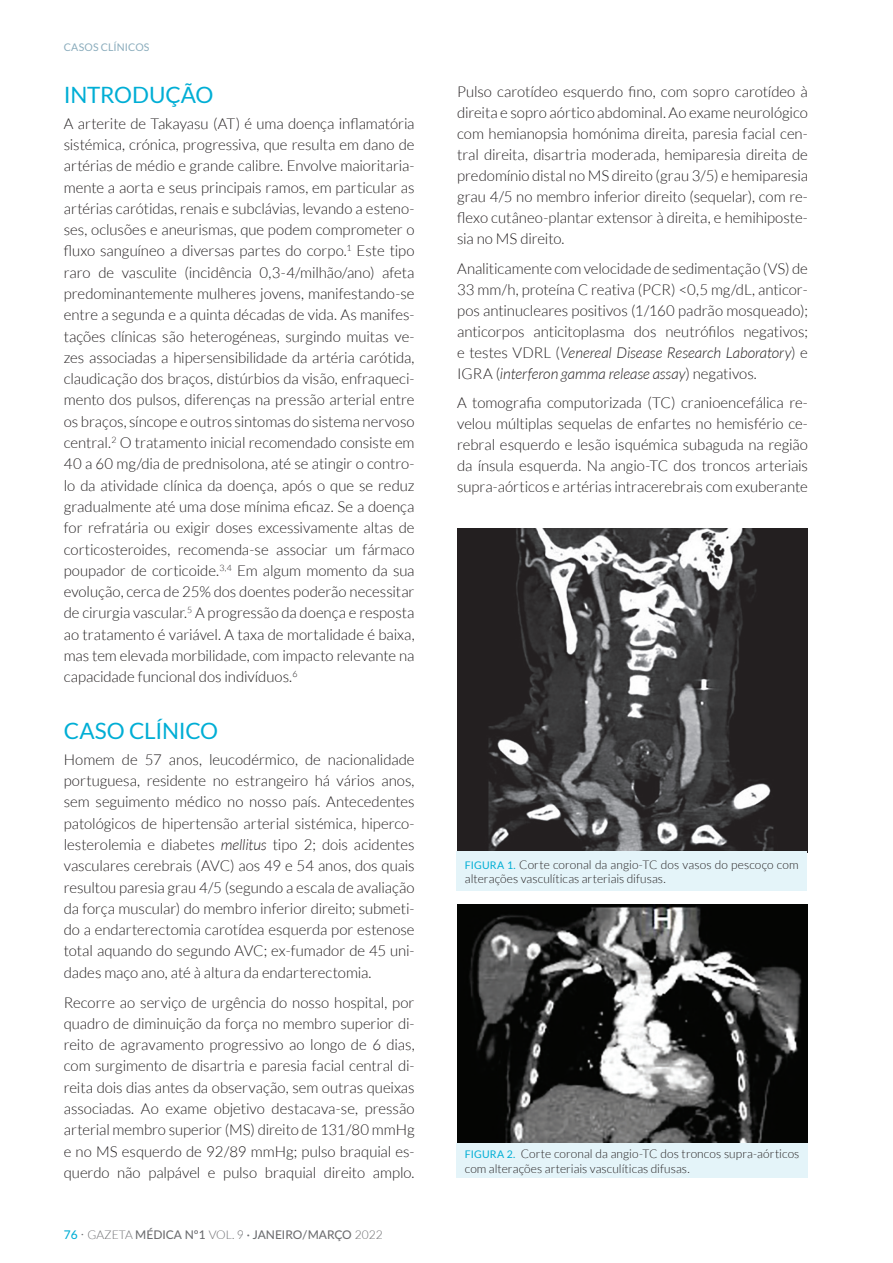
<style>
.page{position:relative;width:893px;height:1263px;background:#fff}
.page>*{position:absolute;margin:0;border:0;box-sizing:border-box;transform-origin:0 0}
.t1{font:22.5px "Lato";letter-spacing:-.01em;color:#00aed5}
.t2{font:300 15px/21.3px "Lato";letter-spacing:-.005em;color:#231f20;text-align:justify}
.t3{font:300 12px/14.4px "Lato";letter-spacing:.005em;color:#231f20}
.t4{font:500 12px "Lato";color:#6c6d70}
.t5{font:10.5px "Lato";letter-spacing:.015em;color:#8aacbc}
.s1{font-style:italic}
.s2{color:#00aed5}
.s3{font-weight:300;font-size:15px}
.s4{font-weight:300}
.s5{font-weight:400;font-size:10.5px;color:#00aed5}
</style>
<div class="page">
<img style="left:458px;top:528px;width:349px;height:323px">
<div style="left:456px;top:851px;width:351px;height:40px;background:#e4f4f9"></div>
<img style="left:458px;top:904px;width:349px;height:239px">
<div style="left:456px;top:1143px;width:352px;height:35px;background:#e4f4f9"></div>
<p class="t5" style="left:64px;top:41px;width:87px">CASOS CLÍNICOS</p>
<h1 class="t1" style="left:64px;top:82px;width:151px">INTRODUÇÃO</h1>
<p class="t2" style="left:64px;top:113px;width:352px">A arterite de Takayasu (AT) é uma doença inflamatória sistémica, crónica, progressiva, que resulta em dano de artérias de médio e grande calibre. Envolve maioritaria&shy;mente a aorta e seus principais ramos, em particular as artérias carótidas, renais e subclávias, levando a esteno&shy;ses, oclusões e aneurismas, que podem comprometer o fluxo sanguíneo a diversas partes do corpo.<sup>1</sup> Este tipo raro de vasculite (incidência 0,3-4/milhão/ano) afeta predominantemente mulheres jovens, manifestando-se entre a segunda e a quinta décadas de vida. As manifes&shy;tações clínicas são heterogéneas, surgindo muitas ve&shy;zes associadas a hipersensibilidade da artéria carótida, claudicação dos braços, distúrbios da visão, enfraqueci&shy;mento dos pulsos, diferenças na pressão arterial entre os braços, síncope e outros sintomas do sistema nervoso central.<sup>2</sup> O tratamento inicial recomendado consiste em 40 a 60 mg/dia de prednisolona, até se atingir o contro&shy;lo da atividade clínica da doença, após o que se reduz gradualmente até uma dose mínima eficaz. Se a doença for refratária ou exigir doses excessivamente altas de corticosteroides, recomenda-se associar um fármaco poupador de corticoide.<sup>3,4</sup> Em algum momento da sua evolução, cerca de 25% dos doentes poderão necessitar de cirurgia vascular.<sup>5</sup> A progressão da doença e resposta ao tratamento é variável. A taxa de mortalidade é baixa, mas tem elevada morbilidade, com impacto relevante na capacidade funcional dos indivíduos.<sup>6</sup></p>
<h1 class="t1" style="left:64px;top:719px;width:156px">CASO CLÍNICO</h1>
<p class="t2" style="left:64px;top:749px;width:352px">Homem de 57 anos, leucodérmico, de nacionalidade portuguesa, residente no estrangeiro há vários anos, sem seguimento médico no nosso país. Antecedentes patológicos de hipertensão arterial sistémica, hiperco&shy;lesterolemia e diabetes <span class="s1">mellitus</span> tipo 2; dois acidentes vasculares cerebrais (AVC) aos 49 e 54 anos, dos quais resultou paresia grau 4/5 (segundo a escala de avaliação da força muscular) do membro inferior direito; submeti&shy;do a endarterectomia carotídea esquerda por estenose total aquando do segundo AVC; ex-fumador de 45 uni&shy;dades maço ano, até à altura da endarterectomia.</p>
<p class="t2" style="left:64px;top:991px;width:352px">Recorre ao serviço de urgência do nosso hospital, por quadro de diminuição da força no membro superior di&shy;reito de agravamento progressivo ao longo de 6 dias, com surgimento de disartria e paresia facial central di&shy;reita dois dias antes da observação, sem outras queixas associadas. Ao exame objetivo destacava-se, pressão arterial membro superior (MS) direito de 131/80 mmHg e no MS esquerdo de 92/89 mmHg; pulso braquial es&shy;querdo não palpável e pulso braquial direito amplo.</p>
<p class="t4" style="left:64px;top:1226px;width:320px"><span class="s2">76</span> <span class="s3">·</span> <span class="s4">GAZETA</span> MÉDICA Nº1 <span class="s4">VOL. 9</span> · JANEIRO/MARÇO <span class="s4">2022</span></p>
<p class="t2" style="left:457px;top:81px;width:352px">Pulso carotídeo esquerdo fino, com sopro carotídeo à direita e sopro aórtico abdominal. Ao exame neurológico com hemianopsia homónima direita, paresia facial cen&shy;tral direita, disartria moderada, hemiparesia direita de predomínio distal no MS direito (grau 3/5) e hemiparesia grau 4/5 no membro inferior direito (sequelar), com re&shy;flexo cutâneo-plantar extensor à direita, e hemihiposte&shy;sia no MS direito.</p>
<p class="t2" style="left:457px;top:258px;width:352px">Analiticamente com velocidade de sedimentação (VS) de 33 mm/h, proteína C reativa (PCR) &lt;0,5 mg/dL, anticor&shy;pos antinucleares positivos (1/160 padrão mosqueado); anticorpos anticitoplasma dos neutrófilos negativos; e testes VDRL (<span class="s1">Venereal Disease Research Laboratory</span>) e IGRA (<span class="s1">interferon gamma release assay</span>) negativos.</p>
<p class="t2" style="left:457px;top:392px;width:352px">A tomografia computorizada (TC) cranioencefálica re&shy;velou múltiplas sequelas de enfartes no hemisfério ce&shy;rebral esquerdo e lesão isquémica subaguda na região da ínsula esquerda. Na angio-TC dos troncos arteriais supra-aórticos e artérias intracerebrais com exuberante</p>
<p class="t3" style="left:465px;top:857px;width:335px"><span class="s5">FIGURA 1.</span> Corte coronal da angio-TC dos vasos do pescoço com alterações vasculíticas arteriais difusas.</p>
<p class="t3" style="left:465px;top:1147px;width:336px"><span class="s5">FIGURA 2.</span> Corte coronal da angio-TC dos troncos supra-aórticos com alterações arteriais vasculíticas difusas.</p>
</div>
